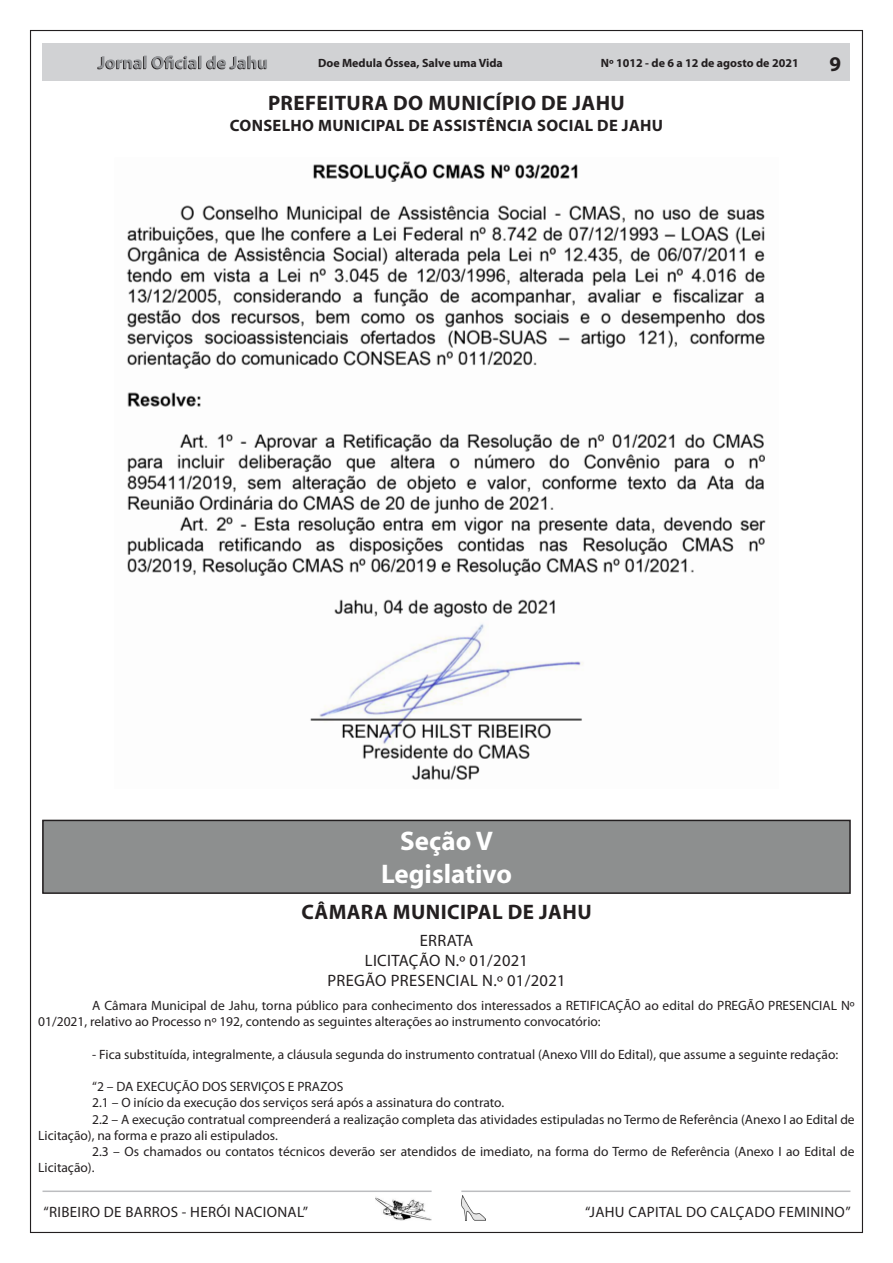
<style>
.page{position:relative;width:893px;height:1263px;background:#fff}
.page>*{position:absolute;margin:0;border:0;box-sizing:border-box;transform-origin:0 0}
.t1{font:700 27px "Myriad Pro";color:#fff}
.t2{font:700 21px "Myriad Pro";letter-spacing:.02em;color:#231f20}
.t3{font:16.5px "Myriad Pro";letter-spacing:.02em;color:#231f20}
.t4{font:700 16.5px "Myriad Pro";letter-spacing:.02em;color:#231f20}
.t5{font:15px "Myriad Pro";letter-spacing:.02em;color:#231f20}
.t6{font:13.5px/16.2px "Myriad Pro";color:#231f20}
.t7{font:700 12px "Myriad Pro";color:#231f20}
</style>
<div class="page">
<img style="left:461px;top:1196px;width:25px;height:24px">
<hr style="left:461px;top:1190px;width:389px;height:2px;background:#bcbdc0">
<img style="left:375px;top:1197px;width:57px;height:23px">
<hr style="left:43px;top:1190px;width:389px;height:2px;background:#bcbdc0">
<div style="left:43px;top:43px;width:807px;height:37px;background:#d1d2d4"></div>
<svg style="left:97px;top:55px;width:170px;height:14px"></svg>
<img style="left:126px;top:161px;width:640px;height:619px">
<div style="left:43px;top:820px;width:807px;height:73px;background:#8d8f8f"></div>
<div style="left:42px;top:820px;width:809px;height:74px;border:2px solid #231f20"></div>
<p class="t7" style="left:318px;top:55px;width:186px">Doe Medula Óssea, Salve uma Vida</p>
<p class="t7" style="left:601px;top:55px;width:199px">Nº 1012 - de 6 a 12 de agosto de 2021</p>
<h2 class="t2" style="left:829px;top:50px;width:13px">9</h2>
<p class="t2" style="left:268px;top:89px;width:358px">PREFEITURA DO MUNICÍPIO DE JAHU</p>
<p class="t4" style="left:230px;top:114px;width:435px">CONSELHO MUNICIPAL DE ASSISTÊNCIA SOCIAL DE JAHU</p>
<p class="t1" style="left:400px;top:824px;width:94px">Seção V</p>
<p class="t1" style="left:381px;top:856px;width:132px">Legislativo</p>
<p class="t2" style="left:301px;top:898px;width:292px">CÂMARA MUNICIPAL DE JAHU</p>
<p class="t3" style="left:420px;top:930px;width:55px">ERRATA</p>
<p class="t3" style="left:365px;top:950px;width:165px">LICITAÇÃO N.º 01/2021</p>
<p class="t3" style="left:327px;top:970px;width:240px">PREGÃO PRESENCIAL N.º 01/2021</p>
<p class="t6" style="left:38px;top:997px;width:818px;text-indent:54px">A Câmara Municipal de Jahu, torna público para conhecimento dos interessados a RETIFICAÇÃO ao edital do PREGÃO PRESENCIAL Nº<br>01/2021, relativo ao Processo nº 192, contendo as seguintes alterações ao instrumento convocatório:</p>
<p class="t6" style="left:92px;top:1046px;width:747px">- Fica substituída, integralmente, a cláusula segunda do instrumento contratual (Anexo VIII do Edital), que assume a seguinte redação:</p>
<p class="t6" style="left:92px;top:1078px;width:253px">“2 – DA EXECUÇÃO DOS SERVIÇOS E PRAZOS</p>
<p class="t6" style="left:92px;top:1094px;width:413px">2.1 – O início da execução dos serviços será após a assinatura do contrato.</p>
<p class="t6" style="left:38px;top:1111px;width:818px;text-indent:54px">2.2 – A execução contratual compreenderá a realização completa das atividades estipuladas no Termo de Referência (Anexo I ao Edital de<br>Licitação), na forma e prazo ali estipulados.</p>
<p class="t6" style="left:38px;top:1143px;width:818px;text-indent:54px">2.3 – Os chamados ou contatos técnicos deverão ser atendidos de imediato, na forma do Termo de Referência (Anexo I ao Edital de<br>Licitação).</p>
<p class="t5" style="left:44px;top:1202px;width:266px">“RIBEIRO DE BARROS - HERÓI NACIONAL”</p>
<p class="t5" style="left:585px;top:1202px;width:267px">“JAHU CAPITAL DO CALÇADO FEMININO”</p>
</div>
